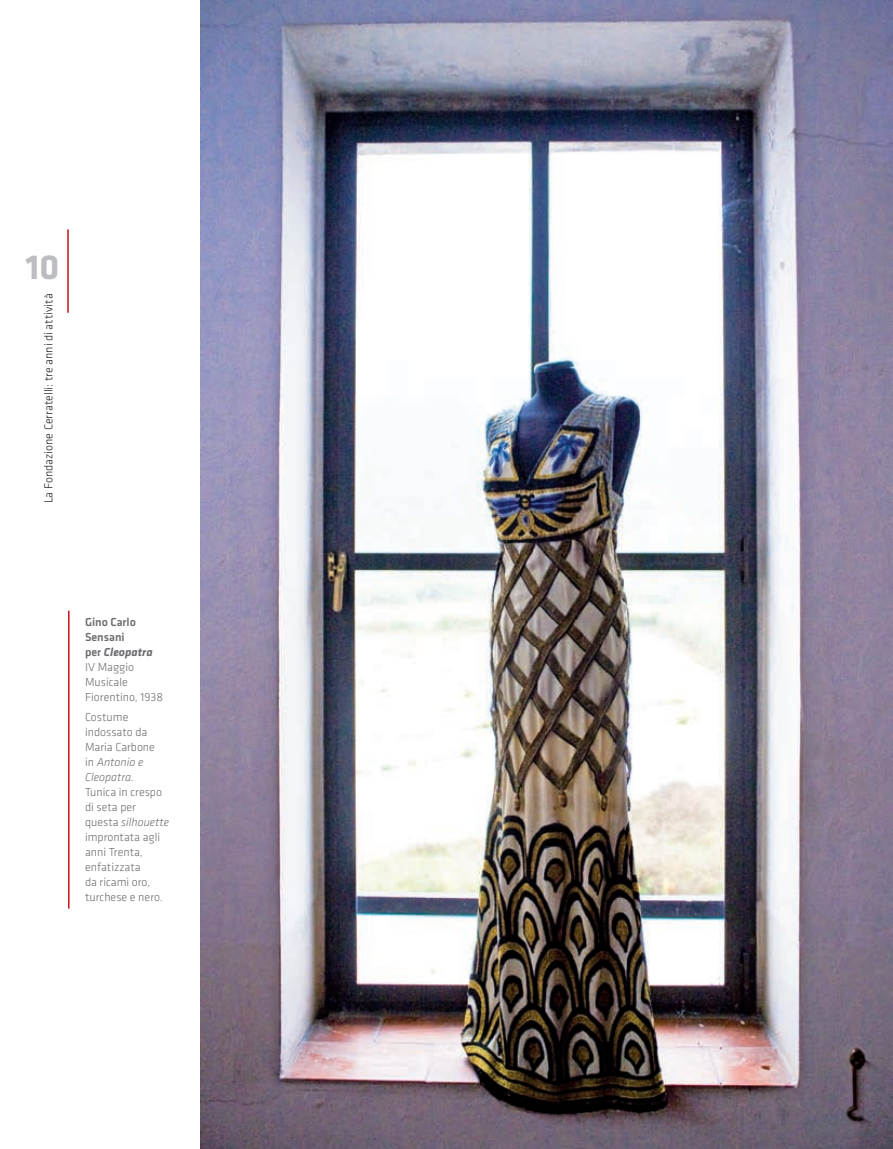
<style>
.page{position:relative;width:893px;height:1149px;background:#fff}
.page>*{position:absolute;margin:0;border:0;box-sizing:border-box;transform-origin:0 0}
.t1{font:700 36px "Klavika";color:#bcbdc0}
.t2{font:300 12px/15px "Klavika";color:#6c6d70}
.t3{font:300 12px "Klavika";color:#231f20}
.s1{font-weight:500}
.s2{font-weight:700;font-style:italic}
.s3{font-style:italic}
</style>
<div class="page">
<hr style="left:67px;top:229px;width:2px;height:84px;background:#c4121a">
<img style="left:201px;top:0;width:692px;height:1148px">
<hr style="left:68px;top:610px;width:2px;height:298px;background:#c4121a">
<h1 class="t1" style="left:26px;top:247px;width:35px">10</h1>
<p class="t3" style="left:42px;top:503px;width:211px;rotate:-90deg">La Fondazione Cerratelli: tre anni di attività</p>
<p class="t2" style="left:85px;top:614px;width:79px"><span class="s1">Gino Carlo<br>Sensani<br>per</span> <span class="s2">Cleopatra<br></span>IV Maggio<br>Musicale<br>Fiorentino, 1938</p>
<p class="t2" style="left:85px;top:709px;width:71px">Costume indossato da<br>Maria Carbone in <span class="s3">Antonio e<br>Cleopatra.</span></p>
<p class="t2" style="left:85px;top:784px;width:86px">Tunica in crespo di seta per questa <span class="s3">silhouette </span>improntata agli anni Trenta, enfatizzata<br>da ricami oro, turchese e nero.</p>
</div>
